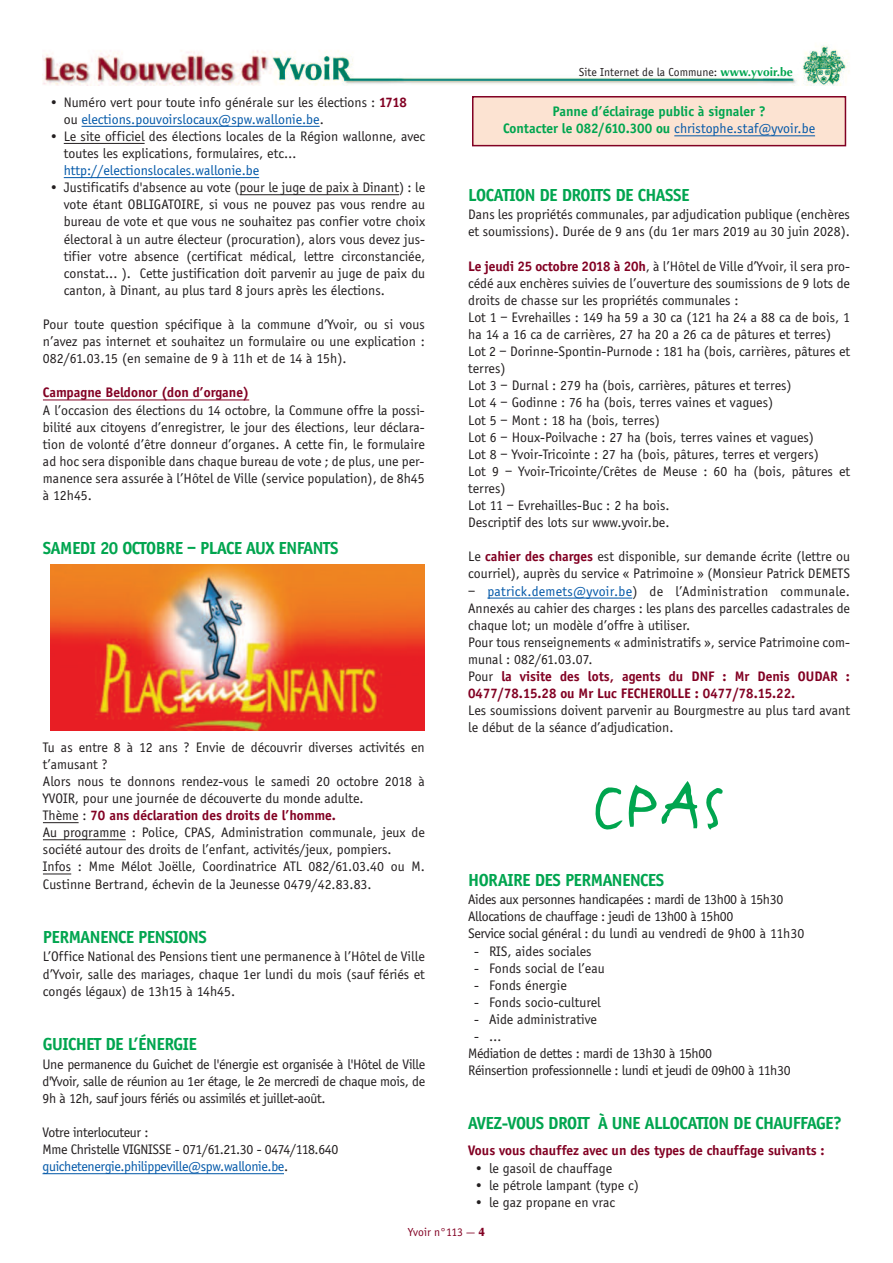
<style>
.page{position:relative;width:893px;height:1263px;background:#fff}
.page>*{position:absolute;margin:0;border:0;box-sizing:border-box;transform-origin:0 0}
.t1{font:600 82.5px "FF Justlefthand";color:#00a54f}
.t2{font:700 18px "Officina Sans";letter-spacing:-.025em;color:#00a54f}
.t3{font:14.25px/17.1px "Officina Sans";color:#231f20}
.t4{font:14.25px/17.1px "Officina Sans";letter-spacing:-.025em;color:#231f20}
.t5{font:700 14.25px/17.1px "Officina Sans";color:#00a54f;text-align:center}
.t6{font:700 14.25px "Officina Sans";color:#820123}
.t7{font:14.25px "Officina Sans";color:#0157a8}
.t8{font:12px "Officina Sans";color:#231f20}
.t9{font:12px "Officina Sans";letter-spacing:-.005em;color:#820123}
.s1{font-weight:700;color:#820123}
.s2{color:#0157a8}
.s3{font-family:"Optima";font-weight:700;color:#00a54f}
.s4{font-weight:400;color:#0157a8}
.s5{font-family:"Optima";font-weight:900}
</style>
<div class="page">
<img style="left:43px;top:45px;width:806px;height:40px">
<hr style="left:82px;top:126px;width:238px;height:1px;background:#0157a8">
<hr style="left:64px;top:143px;width:81px;height:1px;background:#231f20">
<hr style="left:64px;top:177px;width:195px;height:1px;background:#0157a8">
<hr style="left:239px;top:194px;width:160px;height:1px;background:#231f20">
<hr style="left:43px;top:400px;width:206px;height:1px;background:#820123">
<hr style="left:43px;top:822px;width:36px;height:1px;background:#231f20">
<hr style="left:43px;top:839px;width:83px;height:1px;background:#231f20">
<svg style="left:43px;top:874px;width:28px;height:1px"></svg>
<hr style="left:43px;top:1173px;width:241px;height:1px;background:#0157a8">
<hr style="left:487px;top:598px;width:145px;height:1px;background:#0157a8">
<img style="left:51px;top:564px;width:374px;height:167px">
<div style="left:473px;top:98px;width:372px;height:47px;background:#fce3d2"></div>
<div style="left:472px;top:96px;width:374px;height:50px;border:2px solid #820123"></div>
<hr style="left:674px;top:136px;width:141px;height:1px;background:#0157a8">
<p class="t3" style="left:64px;top:93px;width:345px;text-indent:-15px">• Numéro vert pour toute info générale sur les élections : <span class="s1">1718 </span>ou <span class="s2">elections.pouvoirslocaux@spw.wallonie.be</span>.</p>
<p class="t3" style="left:64px;top:127px;width:363px;text-indent:-15px">• Le site officiel des élections locales de la Région wallonne, avec toutes les explications, formulaires, etc…</p>
<p class="t7" style="left:64px;top:162px;width:197px">http://electionslocales.wallonie.be</p>
<p class="t3" style="left:64px;top:179px;width:363px;text-align:justify;text-indent:-15px">• Justificatifs d'absence au vote (pour le juge de paix à Dinant) : le vote étant OBLIGATOIRE, si vous ne pouvez pas vous rendre au bureau de vote et que vous ne souhaitez pas confier votre choix électoral à un autre électeur (procuration), alors vous devez jus&shy;tifier votre absence (certificat médical, lettre circonstanciée, constat... ). Cette justification doit parvenir au juge de paix du canton, à Dinant, au plus tard 8 jours après les élections.</p>
<p class="t3" style="left:43px;top:316px;width:383px;text-align:justify">Pour toute question spécifique à la commune d’Yvoir, ou si vous n’avez pas internet et souhaitez un formulaire ou une explication :<br>082/61.03.15 (en semaine de 9 à 11h et de 14 à 15h).</p>
<p class="t6" style="left:43px;top:384px;width:208px">Campagne Beldonor (don d’organe)</p>
<p class="t3" style="left:43px;top:401px;width:383px;text-align:justify">A l’occasion des élections du 14 octobre, la Commune offre la possi&shy;bilité aux citoyens d’enregistrer, le jour des élections, leur déclara&shy;tion de volonté d’être donneur d’organes. A cette fin, le formulaire ad hoc sera disponible dans chaque bureau de vote ; de plus, une per&shy;manence sera assurée à l’Hôtel de Ville (service population), de 8h45 à 12h45.</p>
<p class="t2" style="left:43px;top:537px;width:297px">SAMEDI 20 OCTOBRE – PLACE AUX ENFANTS</p>
<p class="t3" style="left:43px;top:738px;width:383px">Tu as entre 8 à 12 ans ? Envie de découvrir diverses activités en t’amusant ?<br>Alors nous te donnons rendez-vous le samedi 20 octobre 2018 à YVOIR, pour une journée de découverte du monde adulte.<br>Thème : <span class="s1">70 ans déclaration des droits de l’homme.<br></span>Au programme : Police, CPAS, Administration communale, jeux de société autour des droits de l’enfant, activités/jeux, pompiers.<br>Infos : Mme Mélot Joëlle, Coordinatrice ATL 082/61.03.40 ou M.<br>Custinne Bertrand, échevin de la Jeunesse 0479/42.83.83.</p>
<p class="t2" style="left:43px;top:926px;width:165px">PERMANENCE PENSIONS</p>
<p class="t3" style="left:43px;top:948px;width:383px;text-align:justify">L’Office National des Pensions tient une permanence à l’Hôtel de Ville d’Yvoir, salle des mariages, chaque 1er lundi du mois (sauf fériés et congés légaux) de 13h15 à 14h45.</p>
<p class="t2" style="left:43px;top:1033px;width:155px">GUICHET DE L’ÉNERGIE</p>
<p class="t3" style="left:43px;top:1055px;width:384px;text-align:justify">Une permanence du Guichet de l'énergie est organisée à l'Hôtel de Ville d'Yvoir, salle de réunion au 1er étage, le 2e mercredi de chaque mois, de 9h à 12h, sauf jours fériés ou assimilés et juillet-août.</p>
<p class="t4" style="left:43px;top:1123px;width:297px">Votre interlocuteur :<br>Mme Christelle VIGNISSE - 071/61.21.30 - 0474/118.640 <span class="s2">guichetenergie.philippeville@spw.wallonie.be</span>.</p>
<p class="t8" style="left:579px;top:65px;width:215px">Site Internet de la Commune: <span class="s3">www.yvoir.be</span></p>
<p class="t5" style="left:503px;top:103px;width:313px">Panne d’éclairage public à signaler ?<br>Contacter le 082/610.300 ou <span class="s4">christophe.staf@yvoir.be</span></p>
<p class="t2" style="left:468px;top:184px;width:223px">LOCATION DE DROITS DE CHASSE</p>
<p class="t3" style="left:468px;top:206px;width:383px">Dans les propriétés communales, par adjudication publique (enchères et soumissions). Durée de 9 ans (du 1er mars 2019 au 30 juin 2028).</p>
<p class="t3" style="left:468px;top:257px;width:383px"><span class="s1">Le jeudi 25 octobre 2018 à 20h</span>, à l’Hôtel de Ville d’Yvoir, il sera pro&shy;cédé aux enchères suivies de l’ouverture des soumissions de 9 lots de droits de chasse sur les propriétés communales :<br>Lot 1 – Evrehailles : 149 ha 59 a 30 ca (121 ha 24 a 88 ca de bois, 1 ha 14 a 16 ca de carrières, 27 ha 20 a 26 ca de pâtures et terres)<br>Lot 2 – Dorinne-Spontin-Purnode : 181 ha (bois, carrières, pâtures et terres)<br>Lot 3 – Durnal : 279 ha (bois, carrières, pâtures et terres)<br>Lot 4 – Godinne : 76 ha (bois, terres vaines et vagues)<br>Lot 5 – Mont : 18 ha (bois, terres)<br>Lot 6 – Houx-Poilvache : 27 ha (bois, terres vaines et vagues)<br>Lot 8 – Yvoir-Tricointe : 27 ha (bois, pâtures, terres et vergers)<br>Lot 9 – Yvoir-Tricointe/Crêtes de Meuse : 60 ha (bois, pâtures et terres)<br>Lot 11 – Evrehailles-Buc : 2 ha bois.<br>Descriptif des lots sur www.yvoir.be.</p>
<p class="t3" style="left:468px;top:548px;width:383px">Le <span class="s1">cahier des charges</span> est disponible, sur demande écrite (lettre ou courriel), auprès du service « Patrimoine » (Monsieur Patrick DEMETS</p>
<p class="t3" style="left:468px;top:582px;width:383px">– <span class="s2">patrick.demets@yvoir.be</span>) de l’Administration communale.<br>Annexés au cahier des charges : les plans des parcelles cadastrales de chaque lot; un modèle d’offre à utiliser.<br>Pour tous renseignements « administratifs », service Patrimoine com&shy;munal : 082/61.03.07.<br>Pour <span class="s1">la visite des lots, agents du DNF : Mr Denis OUDAR :<br>0477/78.15.28 ou Mr Luc FECHEROLLE : 0477/78.15.22.</span></p>
<p class="t3" style="left:468px;top:702px;width:383px">Les soumissions doivent parvenir au Bourgmestre au plus tard avant le début de la séance d’adjudication.</p>
<h1 class="t1" style="left:592px;top:751px;width:136px">CPAS</h1>
<p class="t2" style="left:468px;top:869px;width:198px">HORAIRE DES PERMANENCES</p>
<p class="t4" style="left:468px;top:891px;width:338px">Aides aux personnes handicapées : mardi de 13h00 à 15h30<br>Allocations de chauffage : jeudi de 13h00 à 15h00<br>Service social général : du lundi au vendredi de 9h00 à 11h30</p>
<p class="t3" style="left:474px;top:942px;width:119px">- RIS, aides sociales</p>
<p class="t3" style="left:474px;top:959px;width:132px">- Fonds social de l’eau</p>
<p class="t3" style="left:474px;top:976px;width:94px">- Fonds énergie</p>
<p class="t3" style="left:474px;top:993px;width:128px">- Fonds socio-culturel</p>
<p class="t3" style="left:474px;top:1010px;width:124px">- Aide administrative</p>
<p class="t4" style="left:468px;top:1028px;width:324px;text-indent:6px">- …<br>Médiation de dettes : mardi de 13h30 à 15h00<br>Réinsertion professionnelle : lundi et jeudi de 09h00 à 11h30</p>
<p class="t2" style="left:468px;top:1113px;width:375px">AVEZ-VOUS DROIT À UNE ALLOCATION DE CHAUFFAGE?</p>
<p class="t6" style="left:468px;top:1142px;width:358px">Vous vous chauffez avec un des types de chauffage suivants :</p>
<p class="t3" style="left:474px;top:1159px;width:139px">• le gasoil de chauffage</p>
<p class="t3" style="left:474px;top:1176px;width:166px">• le pétrole lampant (type c)</p>
<p class="t3" style="left:474px;top:1193px;width:142px">• le gaz propane en vrac</p>
<p class="t9" style="left:408px;top:1225px;width:78px">Yvoir n°113 — <span class="s5">4</span></p>
</div>
